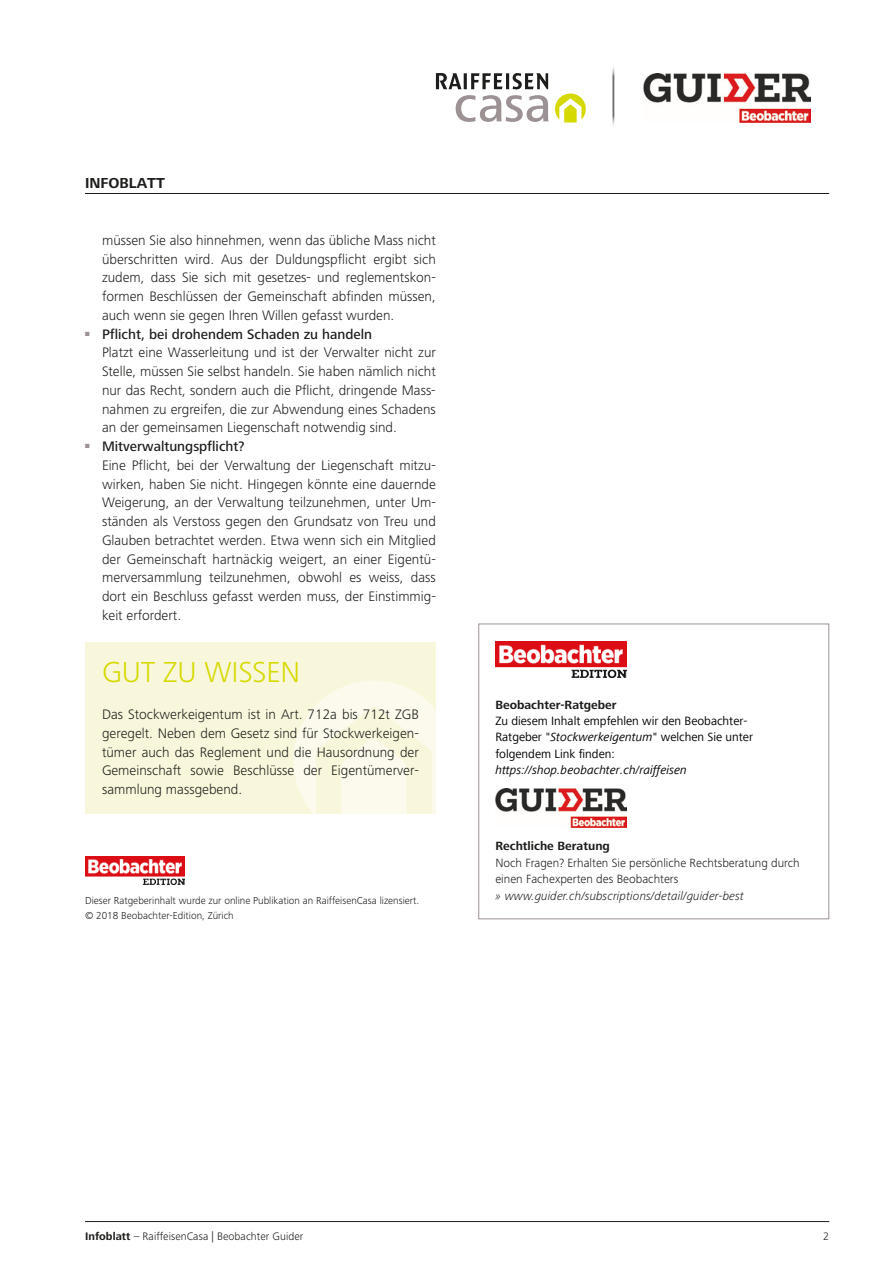
<style>
.page{position:relative;width:893px;height:1263px;background:#fff}
.page>*{position:absolute;margin:0;border:0;box-sizing:border-box;transform-origin:0 0}
.t1{font:300 30px "Frutiger Next LT";color:#d6d900}
.t2{font:700 15px "Frutiger Next LT";color:#1d1d1b}
.t3{font:300 14.25px/18.8px "Frutiger Next LT";color:#1d1d1b;text-align:justify}
.t4{font:12.3px/16.5px "Frutiger Next Com";color:#000}
.t5{font:300 12.3px/16.5px "Frutiger Next LT";color:#1d1d1b}
.t6{font:italic 300 12.3px "Frutiger Next LT";color:#1d1d1b}
.t7{font:700 12.3px "Frutiger Next LT";color:#1d1d1b}
.t8{font:italic 12.3px "Frutiger Next Com";color:#000}
.t9{font:300 11.25px "Frutiger Next LT";letter-spacing:.005em;color:#1d1d1b}
.t10{font:300 10.5px/15px "Frutiger Next LT";color:#1d1d1b}
.s1{font-weight:500}
.s2{font-style:italic}
.s3{font-weight:700}
</style>
<div class="page">
<hr style="left:85px;top:193px;width:744px;height:1px;background:#1d1d1b">
<hr style="left:85px;top:1221px;width:744px;height:1px;background:#1d1d1b">
<img style="left:644px;top:73px;width:167px;height:49px">
<svg style="left:456px;top:95px;width:92px;height:27px"></svg>
<svg style="left:555px;top:93px;width:31px;height:30px"></svg>
<svg style="left:436px;top:73px;width:112px;height:16px"></svg>
<hr style="left:612px;top:64px;width:3px;height:64px;background:#70706f">
<div style="left:85px;top:642px;width:351px;height:172px;background:#f8f7db"></div>
<svg style="left:294px;top:681px;width:142px;height:133px"></svg>
<div style="left:478px;top:624px;width:351px;height:295px;border:1px solid #9c9294"></div>
<img style="left:495px;top:641px;width:131px;height:37px">
<img style="left:495px;top:788px;width:131px;height:39px">
<img style="left:85px;top:856px;width:99px;height:28px">
<p class="t2" style="left:85px;top:175px;width:81px">INFOBLATT</p>
<p class="t3" style="left:102px;top:231px;width:335px">müssen Sie also hinnehmen, wenn das übliche Mass nicht überschritten wird. Aus der Duldungspflicht ergibt sich zudem, dass Sie sich mit gesetzes- und reglementskon&shy;formen Beschlüssen der Gemeinschaft abfinden müssen, auch wenn sie gegen Ihren Willen gefasst wurden.</p>
<p class="t3" style="left:102px;top:325px;width:335px;text-align:left;text-indent:-17px"><sup>■</sup> <span class="s1">Pflicht, bei drohendem Schaden zu handeln<br></span>Platzt eine Wasserleitung und ist der Verwalter nicht zur Stelle, müssen Sie selbst handeln. Sie haben nämlich nicht nur das Recht, sondern auch die Pflicht, dringende Mass&shy;nahmen zu ergreifen, die zur Abwendung eines Schadens an der gemeinsamen Liegenschaft notwendig sind.</p>
<p class="t3" style="left:102px;top:437px;width:335px;text-align:left;text-indent:-17px"><sup>■</sup> <span class="s1">Mitverwaltungspflicht?<br></span>Eine Pflicht, bei der Verwaltung der Liegenschaft mitzu&shy;wirken, haben Sie nicht. Hingegen könnte eine dauernde Weigerung, an der Verwaltung teilzunehmen, unter Um&shy;ständen als Verstoss gegen den Grundsatz von Treu und Glauben betrachtet werden. Etwa wenn sich ein Mitglied der Gemeinschaft hartnäckig weigert, an einer Eigentü&shy;merversammlung teilzunehmen, obwohl es weiss, dass dort ein Beschluss gefasst werden muss, der Einstimmig&shy;keit erfordert.</p>
<h1 class="t1" style="left:102px;top:655px;width:200px">GUT ZU WISSEN</h1>
<p class="t3" style="left:102px;top:705px;width:318px">Das Stockwerkeigentum ist in Art. 712a bis 712t ZGB geregelt. Neben dem Gesetz sind für Stockwerkeigen&shy;tümer auch das Reglement und die Hausordnung der Gemeinschaft sowie Beschlüsse der Eigentümerver&shy;sammlung massgebend.</p>
<p class="t10" style="left:85px;top:893px;width:336px">Dieser Ratgeberinhalt wurde zur online Publikation an RaiffeisenCasa lizensiert. © 2018 Beobachter-Edition, Zürich</p>
<p class="t7" style="left:495px;top:698px;width:123px">Beobachter-Ratgeber</p>
<p class="t4" style="left:495px;top:712px;width:259px">Zu diesem Inhalt empfehlen wir den Beobachter-<br>Ratgeber "<span class="s2">Stockwerkeigentum</span>" welchen Sie unter folgendem Link finden:</p>
<p class="t8" style="left:495px;top:763px;width:193px">https://shop.beobachter.ch/raiffeisen</p>
<p class="t7" style="left:495px;top:839px;width:116px">Rechtliche Beratung</p>
<p class="t5" style="left:495px;top:854px;width:306px">Noch Fragen? Erhalten Sie persönliche Rechtsberatung durch einen Fachexperten des Beobachters</p>
<p class="t6" style="left:495px;top:889px;width:250px">» www.guider.ch/subscriptions/detail/guider-best</p>
<p class="t9" style="left:85px;top:1230px;width:220px"><span class="s3">Infoblatt</span> – RaiffeisenCasa | Beobachter Guider</p>
<p class="t9" style="left:823px;top:1230px;width:7px">2</p>
</div>
